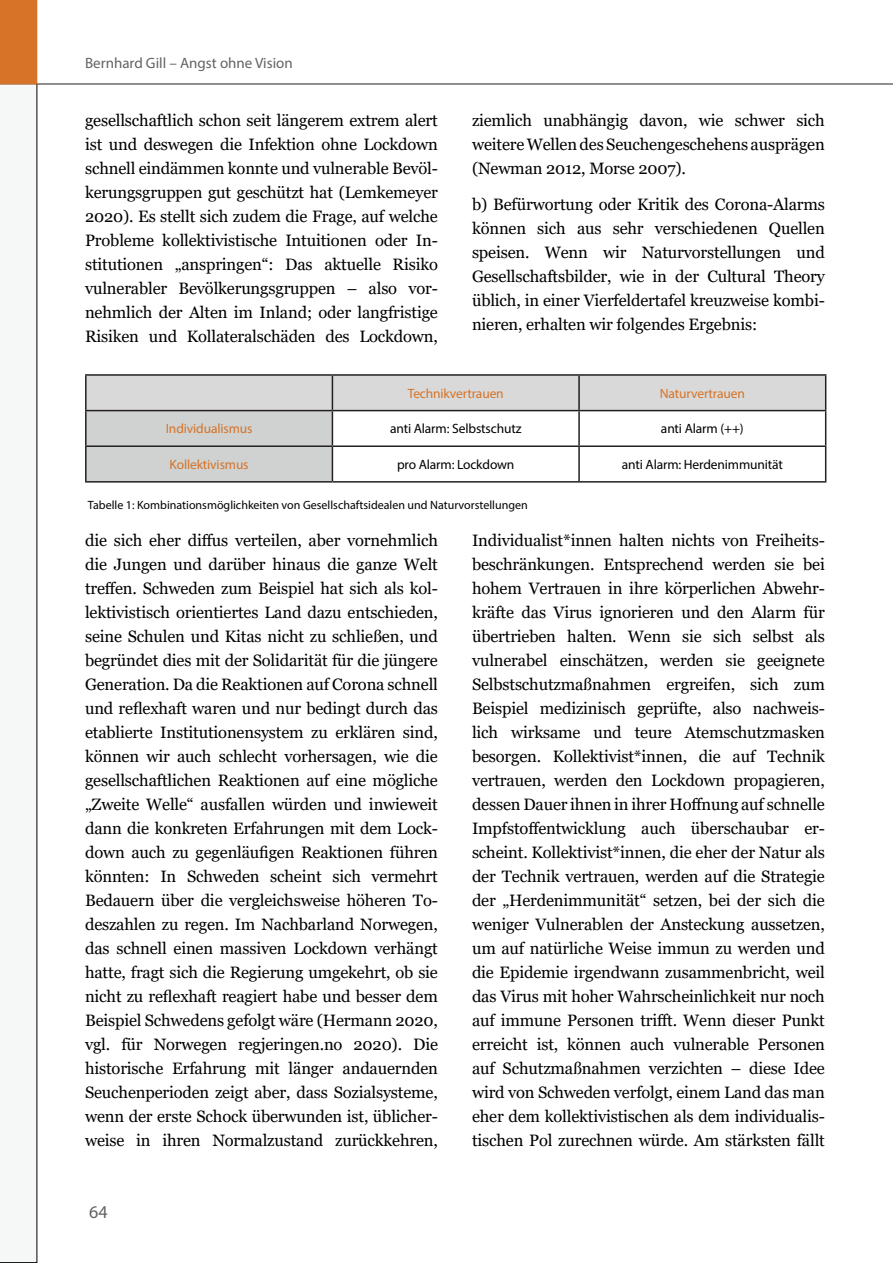
<style>
.page{position:relative;width:893px;height:1263px;background:#fff}
.page>*{position:absolute;margin:0;border:0;box-sizing:border-box;transform-origin:0 0}
.t1{font:18px "Myriad Pro";color:#636366}
.t2{font:16.5px/24px "Georgia";letter-spacing:-.01em;color:#000002;text-align:justify}
.t3{font:15px "Myriad Pro";color:#636366}
.Inhalt_Tabelle_zentr{font:13.5px "Myriad Pro";letter-spacing:-.01em;color:#000002}
.Inhalt_Tabelle_zentr-2{font:13.5px "Myriad Pro";letter-spacing:-.01em;color:#d67329}
.Beschriftung_Abb__Ta{font:12px "Myriad Pro";color:#000002}
</style>
<div class="page">
<hr style="left:37px;top:84px;width:856px;height:1px;background:#231f20">
<svg style="left:0;top:0;width:37px;height:1263px"></svg>
<svg style="left:87px;top:376px;width:738px;height:105px"></svg>
<hr style="left:85px;top:374px;width:247px;height:2px;background:#231f20">
<hr style="left:85px;top:376px;width:2px;height:34px;background:#231f20">
<hr style="left:332px;top:374px;width:247px;height:2px;background:#231f20">
<hr style="left:332px;top:376px;width:1px;height:34px;background:#231f20">
<hr style="left:579px;top:374px;width:247px;height:2px;background:#231f20">
<hr style="left:578px;top:376px;width:2px;height:34px;background:#231f20">
<hr style="left:825px;top:376px;width:1px;height:34px;background:#231f20">
<hr style="left:85px;top:410px;width:247px;height:1px;background:#231f20">
<hr style="left:85px;top:411px;width:2px;height:34px;background:#231f20">
<hr style="left:332px;top:410px;width:247px;height:1px;background:#231f20">
<hr style="left:332px;top:411px;width:1px;height:34px;background:#231f20">
<hr style="left:579px;top:410px;width:247px;height:1px;background:#231f20">
<hr style="left:578px;top:411px;width:2px;height:34px;background:#231f20">
<hr style="left:825px;top:411px;width:1px;height:34px;background:#231f20">
<hr style="left:85px;top:445px;width:247px;height:2px;background:#231f20">
<hr style="left:85px;top:447px;width:2px;height:34px;background:#231f20">
<hr style="left:332px;top:445px;width:247px;height:2px;background:#231f20">
<hr style="left:332px;top:447px;width:1px;height:34px;background:#231f20">
<hr style="left:579px;top:445px;width:247px;height:2px;background:#231f20">
<hr style="left:578px;top:447px;width:2px;height:34px;background:#231f20">
<hr style="left:825px;top:447px;width:1px;height:34px;background:#231f20">
<hr style="left:85px;top:481px;width:247px;height:2px;background:#231f20">
<hr style="left:332px;top:481px;width:247px;height:2px;background:#231f20">
<hr style="left:579px;top:481px;width:247px;height:2px;background:#231f20">
<p class="t3" style="left:85px;top:54px;width:209px">Bernhard Gill – Angst ohne Vision</p>
<p class="t2" style="left:85px;top:109px;width:354px">gesellschaftlich schon seit längerem extrem alert ist und deswegen die Infektion ohne Lockdown schnell eindämmen konnte und vulnerable Bevöl&shy;kerungsgruppen gut geschützt hat (Lemkemeyer 2020). Es stellt sich zudem die Frage, auf welche Probleme kollektivistische Intuitionen oder In&shy;stitutionen „anspringen“: Das aktuelle Risiko vulnerabler Bevölkerungsgruppen – also vor&shy;nehmlich der Alten im Inland; oder langfristige Risiken und Kollateralschäden des Lockdown,</p>
<p class="t2" style="left:472px;top:109px;width:354px">ziemlich unabhängig davon, wie schwer sich weitere Wellen des Seuchengeschehens ausprägen (Newman 2012, Morse 2007).</p>
<p class="t2" style="left:472px;top:193px;width:354px">b) Befürwortung oder Kritik des Corona-Alarms können sich aus sehr verschiedenen Quellen speisen. Wenn wir Naturvorstellungen und Gesellschaftsbilder, wie in der Cultural Theory üblich, in einer Vierfeldertafel kreuzweise kombi&shy;nieren, erhalten wir folgendes Ergebnis:</p>
<p class="Inhalt_Tabelle_zentr-2" style="left:408px;top:385px;width:98px">Technikvertrauen</p>
<p class="Inhalt_Tabelle_zentr-2" style="left:660px;top:385px;width:87px">Naturvertrauen</p>
<p class="Inhalt_Tabelle_zentr-2" style="left:166px;top:421px;width:88px">Individualismus</p>
<p class="Inhalt_Tabelle_zentr" style="left:390px;top:421px;width:133px">anti Alarm: Selbstschutz</p>
<p class="Inhalt_Tabelle_zentr" style="left:661px;top:421px;width:84px">anti Alarm (++)</p>
<p class="Inhalt_Tabelle_zentr-2" style="left:170px;top:456px;width:81px">Kollektivismus</p>
<p class="Inhalt_Tabelle_zentr" style="left:397px;top:456px;width:119px">pro Alarm: Lockdown</p>
<p class="Inhalt_Tabelle_zentr" style="left:622px;top:456px;width:163px">anti Alarm: Herdenimmunität</p>
<p class="Beschriftung_Abb__Ta" style="left:88px;top:497px;width:441px">Tabelle 1: Kombinationsmöglichkeiten von Gesellschaftsidealen und Naturvorstellungen</p>
<p class="t2" style="left:85px;top:529px;width:354px">die sich eher diffus verteilen, aber vornehmlich die Jungen und darüber hinaus die ganze Welt treffen. Schweden zum Beispiel hat sich als kol&shy;lektivistisch orientiertes Land dazu entschieden, seine Schulen und Kitas nicht zu schließen, und begründet dies mit der Solidarität für die jüngere Generation. Da die Reaktionen auf Corona schnell und reflexhaft waren und nur bedingt durch das etablierte Institutionensystem zu erklären sind, können wir auch schlecht vorhersagen, wie die gesellschaftlichen Reaktionen auf eine mögliche „Zweite Welle“ ausfallen würden und inwieweit dann die konkreten Erfahrungen mit dem Lock&shy;down auch zu gegenläufigen Reaktionen führen könnten: In Schweden scheint sich vermehrt Bedauern über die vergleichsweise höheren To&shy;deszahlen zu regen. Im Nachbarland Norwegen, das schnell einen massiven Lockdown verhängt hatte, fragt sich die Regierung umgekehrt, ob sie nicht zu reflexhaft reagiert habe und besser dem Beispiel Schwedens gefolgt wäre (Hermann 2020, vgl. für Norwegen regjeringen.no 2020). Die historische Erfahrung mit länger andauernden Seuchenperioden zeigt aber, dass Sozialsysteme, wenn der erste Schock überwunden ist, üblicher&shy;weise in ihren Normalzustand zurückkehren,</p>
<p class="t1" style="left:89px;top:1201px;width:20px">64</p>
<p class="t2" style="left:472px;top:529px;width:354px">Individualist*innen halten nichts von Freiheits&shy;beschränkungen. Entsprechend werden sie bei hohem Vertrauen in ihre körperlichen Abwehr&shy;kräfte das Virus ignorieren und den Alarm für übertrieben halten. Wenn sie sich selbst als vulnerabel einschätzen, werden sie geeignete Selbstschutzmaßnahmen ergreifen, sich zum Beispiel medizinisch geprüfte, also nachweis&shy;lich wirksame und teure Atemschutzmasken besorgen. Kollektivist*innen, die auf Technik vertrauen, werden den Lockdown propagieren, dessen Dauer ihnen in ihrer Hoffnung auf schnelle Impfstoffentwicklung auch überschaubar er&shy;scheint. Kollektivist*innen, die eher der Natur als der Technik vertrauen, werden auf die Strategie der „Herdenimmunität“ setzen, bei der sich die weniger Vulnerablen der Ansteckung aussetzen, um auf natürliche Weise immun zu werden und die Epidemie irgendwann zusammenbricht, weil das Virus mit hoher Wahrscheinlichkeit nur noch auf immune Personen trifft. Wenn dieser Punkt erreicht ist, können auch vulnerable Personen auf Schutzmaßnahmen verzichten – diese Idee wird von Schweden verfolgt, einem Land das man eher dem kollektivistischen als dem individualis&shy;tischen Pol zurechnen würde. Am stärksten fällt</p>
</div>
